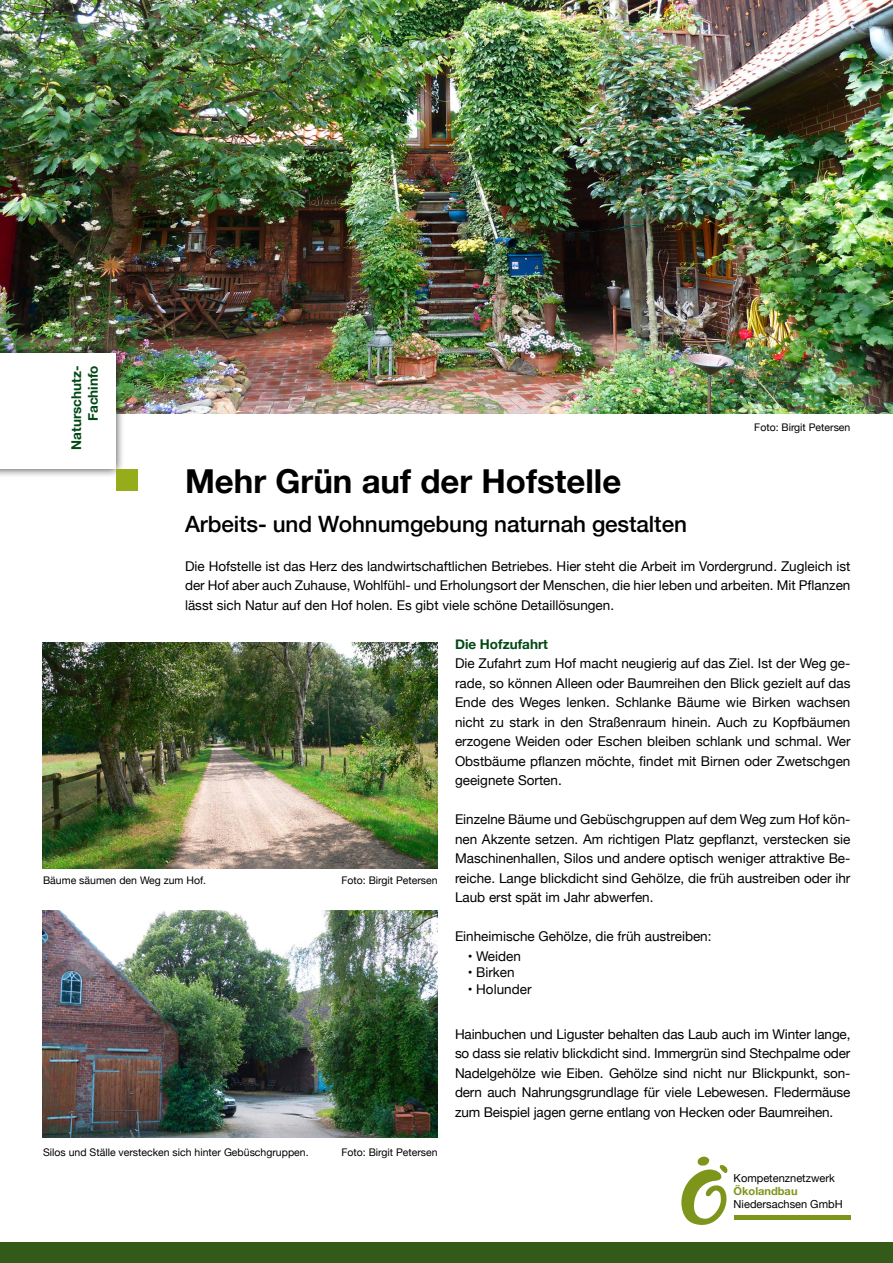
<style>
.page{position:relative;width:893px;height:1263px;background:#fff}
.page>*{position:absolute;margin:0;border:0;box-sizing:border-box;transform-origin:0 0}
.t1{font:700 33px "Helvetica Neue";color:#000}
.t2{font:500 22.5px "Helvetica Neue";letter-spacing:-.005em;color:#000}
.t3{font:13.5px/19.5px "Helvetica Neue";color:#000;text-align:justify}
.t4{font:700 13.5px/16.5px "Helvetica Neue";color:#004914;text-align:right}
.t5{font:11.1px "Helvetica Neue";color:#000}
.t6{font:700 11.1px "Helvetica Neue";color:#7e951c}
.t7{font:10.5px "Helvetica Neue";color:#000}
</style>
<div class="page">
<img style="left:0;top:0;width:893px;height:413px">
<div style="left:0;top:1242px;width:893px;height:21px;background:#335a19"></div>
<div style="left:0;top:344px;width:125px;height:134px;background:#000;opacity:.75"></div>
<div style="left:0;top:353px;width:116px;height:116px;background:#fff"></div>
<img style="left:43px;top:642px;width:395px;height:226px">
<img style="left:43px;top:911px;width:395px;height:226px">
<div style="left:116px;top:469px;width:21px;height:21px;background:#96ac19"></div>
<div style="left:734px;top:1215px;width:116px;height:5px;background:#7e951c"></div>
<svg style="left:681px;top:1156px;width:47px;height:69px"></svg>
<p class="t4" style="left:68px;top:449px;width:86px;rotate:-90deg">Naturschutz-<br>Fachinfo</p>
<h1 class="t1" style="left:185px;top:455px;width:438px">Mehr Grün auf der Hofstelle</h1>
<h2 class="t2" style="left:185px;top:506px;width:503px">Arbeits- und Wohnumgebung naturnah gestalten</h2>
<p class="t7" style="left:754px;top:420px;width:98px">Foto: Birgit Petersen</p>
<p class="t3" style="left:185px;top:557px;width:667px">Die Hofstelle ist das Herz des landwirtschaftlichen Betriebes. Hier steht die Arbeit im Vordergrund. Zugleich ist der Hof aber auch Zuhause, Wohlfühl- und Erholungsort der Menschen, die hier leben und arbeiten. Mit Pflanzen lässt sich Natur auf den Hof holen. Es gibt viele schöne Detaillösungen.</p>
<p class="t7" style="left:43px;top:872px;width:164px">Bäume säumen den Weg zum Hof.</p>
<p class="t7" style="left:341px;top:872px;width:98px">Foto: Birgit Petersen</p>
<p class="t7" style="left:43px;top:1145px;width:267px">Silos und Ställe verstecken sich hinter Gebüschgruppen.</p>
<p class="t7" style="left:341px;top:1145px;width:98px">Foto: Birgit Petersen</p>
<p class="t4" style="left:455px;top:636px;width:95px">Die Hofzufahrt</p>
<p class="t3" style="left:455px;top:655px;width:397px">Die Zufahrt zum Hof macht neugierig auf das Ziel. Ist der Weg ge&shy;rade, so können Alleen oder Baumreihen den Blick gezielt auf das Ende des Weges lenken. Schlanke Bäume wie Birken wachsen nicht zu stark in den Straßenraum hinein. Auch zu Kopfbäumen erzogene Weiden oder Eschen bleiben schlank und schmal. Wer Obstbäume pflanzen möchte, findet mit Birnen oder Zwetschgen geeignete Sorten.</p>
<p class="t3" style="left:455px;top:810px;width:397px">Einzelne Bäume und Gebüschgruppen auf dem Weg zum Hof kön&shy;nen Akzente setzen. Am richtigen Platz gepflanzt, verstecken sie Maschinenhallen, Silos und andere optisch weniger attraktive Be&shy;reiche. Lange blickdicht sind Gehölze, die früh austreiben oder ihr Laub erst spät im Jahr abwerfen.</p>
<p class="t3" style="left:455px;top:927px;width:258px">Einheimische Gehölze, die früh austreiben:</p>
<p class="t3" style="left:468px;top:947px;width:55px">• Weiden</p>
<p class="t3" style="left:468px;top:963px;width:48px">• Birken</p>
<p class="t3" style="left:468px;top:980px;width:65px">• Holunder</p>
<p class="t3" style="left:455px;top:1025px;width:397px">Hainbuchen und Liguster behalten das Laub auch im Winter lange, so dass sie relativ blickdicht sind. Immergrün sind Stechpalme oder Nadelgehölze wie Eiben. Gehölze sind nicht nur Blickpunkt, son&shy;dern auch Nahrungsgrundlage für viele Lebewesen. Fledermäuse zum Beispiel jagen gerne entlang von Hecken oder Baumreihen.</p>
<p class="t5" style="left:734px;top:1169px;width:103px">Kompetenznetzwerk</p>
<p class="t6" style="left:734px;top:1182px;width:65px">Ökolandbau</p>
<p class="t5" style="left:734px;top:1196px;width:111px">Niedersachsen GmbH</p>
</div>
